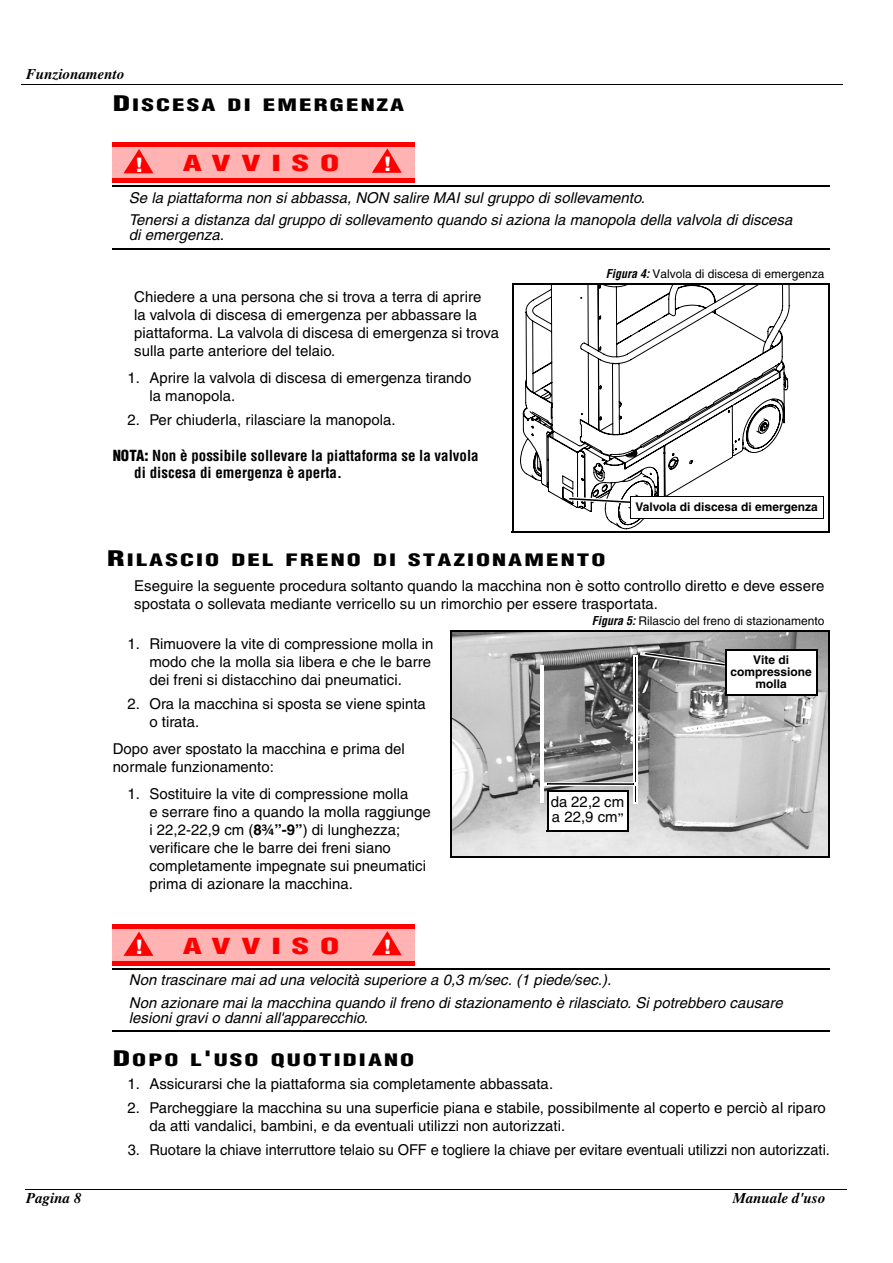
<style>
.page{position:relative;width:893px;height:1263px;background:#fff}
.page>*{position:absolute;margin:0;border:0;box-sizing:border-box;transform-origin:0 0}
.t1{font:900 condensed 21.6px "Helvetica";letter-spacing:.31em;color:#f00;scale:1.6 1}
.t2{font:900 condensed 19.2px "Helvetica";color:#fff;scale:1.21 1}
.t3{font:900 condensed 16.8px "Helvetica";letter-spacing:.085em;color:#000;scale:1.5 1}
.t4{font:15px/18px "Helvetica";color:#000}
.t5{font:italic 15px/22.5px "Helvetica";letter-spacing:.005em;color:#000}
.t6{font:700 condensed 15px/16.5px "Helvetica";color:#000}
.t7{font:italic 700 15px "Times";color:#000}
.t8{font:12px "Helvetica";color:#000}
.t9{font:700 12px/12px "Helvetica";color:#000;text-align:center}
.s1{font-size:21px}
.s2{font-weight:700;font-style:italic;font-stretch:condensed}
.s3{font-weight:900}
.s4{font-weight:700}
.s5{font-weight:700;font-size:12px}
</style>
<div class="page">
<hr style="left:22px;top:84px;width:821px;height:1px;background:#000">
<hr style="left:25px;top:1189px;width:821px;height:1px;background:#000">
<div style="left:113px;top:145px;width:302px;height:36px;background:#ffb3b3"></div>
<div style="left:113px;top:142px;width:302px;height:5px;background:#f00"></div>
<svg style="left:123px;top:149px;width:30px;height:24px"></svg>
<svg style="left:372px;top:148px;width:30px;height:25px"></svg>
<hr style="left:113px;top:179px;width:302px;height:4px;background:#f00">
<hr style="left:113px;top:185px;width:717px;height:2px;background:#000">
<hr style="left:113px;top:248px;width:717px;height:1px;background:#000">
<div style="left:113px;top:928px;width:302px;height:35px;background:#ffb3b3"></div>
<hr style="left:113px;top:925px;width:302px;height:4px;background:#f00">
<svg style="left:123px;top:932px;width:30px;height:24px"></svg>
<svg style="left:372px;top:931px;width:30px;height:24px"></svg>
<div style="left:113px;top:961px;width:302px;height:5px;background:#f00"></div>
<hr style="left:113px;top:968px;width:717px;height:2px;background:#000">
<hr style="left:113px;top:1030px;width:717px;height:2px;background:#000">
<svg style="left:520px;top:285px;width:269px;height:244px"></svg>
<div style="left:630px;top:497px;width:193px;height:22px;background:#fff"></div>
<hr style="left:630px;top:497px;width:193px;height:1px;background:#000">
<svg style="left:823px;top:497px;width:1px;height:22px"></svg>
<hr style="left:630px;top:518px;width:193px;height:1px;background:#000">
<svg style="left:568px;top:497px;width:85px;height:22px"></svg>
<hr style="left:512px;top:283px;width:318px;height:2px;background:#000">
<hr style="left:828px;top:284px;width:2px;height:249px;background:#000">
<hr style="left:512px;top:531px;width:317px;height:2px;background:#000">
<hr style="left:512px;top:283px;width:1px;height:249px;background:#000">
<img style="left:452px;top:632px;width:376px;height:224px">
<div style="left:725px;top:650px;width:91px;height:45px;background:#fff"></div>
<hr style="left:725px;top:649px;width:92px;height:2px;background:#000">
<hr style="left:816px;top:650px;width:1px;height:46px;background:#000">
<hr style="left:725px;top:695px;width:91px;height:1px;background:#000">
<hr style="left:725px;top:649px;width:1px;height:46px;background:#000">
<hr style="left:541px;top:666px;width:2px;height:136px;background:#000">
<hr style="left:543px;top:666px;width:1px;height:137px;background:#fff">
<hr style="left:540px;top:665px;width:1px;height:137px;background:#fff">
<hr style="left:634px;top:656px;width:3px;height:147px;background:#000">
<svg style="left:634px;top:651px;width:91px;height:16px"></svg>
<hr style="left:636px;top:656px;width:2px;height:148px;background:#fff">
<hr style="left:634px;top:656px;width:1px;height:147px;background:#fff">
<svg style="left:548px;top:782px;width:86px;height:4px"></svg>
<svg style="left:542px;top:782px;width:6px;height:4px"></svg>
<hr style="left:548px;top:783px;width:86px;height:2px;background:#000">
<div style="left:547px;top:791px;width:81px;height:40px;background:#fff"></div>
<hr style="left:547px;top:790px;width:82px;height:1px;background:#000">
<hr style="left:627px;top:791px;width:2px;height:41px;background:#000">
<hr style="left:547px;top:830px;width:81px;height:2px;background:#000">
<hr style="left:547px;top:790px;width:1px;height:41px;background:#000">
<hr style="left:451px;top:630px;width:379px;height:2px;background:#000">
<hr style="left:828px;top:631px;width:2px;height:227px;background:#000">
<hr style="left:450px;top:856px;width:379px;height:2px;background:#000">
<hr style="left:450px;top:630px;width:2px;height:227px;background:#000">
<p class="t7" style="left:26px;top:68px;width:100px">Funzionamento</p>
<p class="t3" style="left:113px;top:98px;width:196px"><span class="s1">D</span>ISCESA DI EMERGENZA</p>
<p class="t2" style="left:135px;top:157px;width:8px">!</p>
<h1 class="t1" style="left:183px;top:155px;width:99px">AVVISO</h1>
<p class="t2" style="left:384px;top:157px;width:8px">!</p>
<p class="t5" style="left:129px;top:188px;width:665px">Se la piattaforma non si abbassa, NON salire MAI sul gruppo di sollevamento.<br>Tenersi a distanza dal gruppo di sollevamento quando si aziona la manopola della valvola di discesa</p>
<p class="t5" style="left:129px;top:225px;width:96px">di emergenza.</p>
<p class="t8" style="left:606px;top:269px;width:220px"><span class="s2">Figura 4:</span> Valvola di discesa di emergenza</p>
<p class="t4" style="left:134px;top:289px;width:366px">Chiedere a una persona che si trova a terra di aprire<br>la valvola di discesa di emergenza per abbassare la piattaforma. La valvola di discesa di emergenza si trova sulla parte anteriore del telaio.</p>
<p class="t4" style="left:149px;top:370px;width:323px;text-indent:-22px">1. Aprire la valvola di discesa di emergenza tirando la manopola.</p>
<p class="t4" style="left:128px;top:412px;width:270px">2. Per chiuderla, rilasciare la manopola.</p>
<p class="t6" style="left:134px;top:449px;width:346px;text-indent:-22px"><span class="s3">NOTA:</span> Non è possibile sollevare la piattaforma se la valvola di discesa di emergenza è aperta.</p>
<p class="t9" style="left:635px;top:502px;width:184px">Valvola di discesa di emergenza</p>
<p class="t3" style="left:107px;top:554px;width:334px"><span class="s1">R</span>ILASCIO DEL FRENO DI STAZIONAMENTO</p>
<p class="t4" style="left:134px;top:578px;width:691px">Eseguire la seguente procedura soltanto quando la macchina non è sotto controllo diretto e deve essere spostata o sollevata mediante verricello su un rimorchio per essere trasportata.</p>
<p class="t8" style="left:592px;top:616px;width:234px"><span class="s2">Figura 5:</span> Rilascio del freno di stazionamento</p>
<p class="t4" style="left:149px;top:637px;width:286px;text-indent:-22px">1. Rimuovere la vite di compressione molla in modo che la molla sia libera e che le barre dei freni si distacchino dai pneumatici.</p>
<p class="t4" style="left:149px;top:697px;width:278px;text-indent:-22px">2. Ora la macchina si sposta se viene spinta o tirata.</p>
<p class="t4" style="left:113px;top:742px;width:294px">Dopo aver spostato la macchina e prima del normale funzionamento:</p>
<p class="t4" style="left:149px;top:787px;width:283px;text-indent:-22px">1. Sostituire la vite di compressione molla<br>e serrare fino a quando la molla raggiunge i 22,2-22,9 cm (<span class="s4">8¾”-9”</span>) di lunghezza; verificare che le barre dei freni siano completamente impegnate sui pneumatici prima di azionare la macchina.</p>
<p class="t9" style="left:730px;top:655px;width:83px">Vite di compressione molla</p>
<p class="t4" style="left:551px;top:796px;width:75px;line-height:15px">da 22,2 cm a 22,9 cm<span class="s5">”</span></p>
<p class="t2" style="left:135px;top:940px;width:8px">!</p>
<h1 class="t1" style="left:183px;top:938px;width:99px">AVVISO</h1>
<p class="t2" style="left:384px;top:940px;width:8px">!</p>
<p class="t5" style="left:129px;top:970px;width:655px">Non trascinare mai ad una velocità superiore a 0,3 m/sec. (1 piede/sec.).<br>Non azionare mai la macchina quando il freno di stazionamento è rilasciato. Si potrebbero causare</p>
<p class="t5" style="left:129px;top:1008px;width:241px">lesioni gravi o danni all'apparecchio.</p>
<p class="t3" style="left:113px;top:1054px;width:202px"><span class="s1">D</span>OPO L<span class="s1">'</span>USO QUOTIDIANO</p>
<p class="t4" style="left:128px;top:1076px;width:427px">1. Assicurarsi che la piattaforma sia completamente abbassata.</p>
<p class="t4" style="left:149px;top:1100px;width:678px;text-indent:-22px">2. Parcheggiare la macchina su una superficie piana e stabile, possibilmente al coperto e perciò al riparo da atti vandalici, bambini, e da eventuali utilizzi non autorizzati.</p>
<p class="t4" style="left:128px;top:1142px;width:704px">3. Ruotare la chiave interruttore telaio su OFF e togliere la chiave per evitare eventuali utilizzi non autorizzati.</p>
<p class="t7" style="left:26px;top:1193px;width:57px">Pagina 8</p>
<p class="t7" style="left:733px;top:1193px;width:94px">Manuale d'uso</p>
</div>
